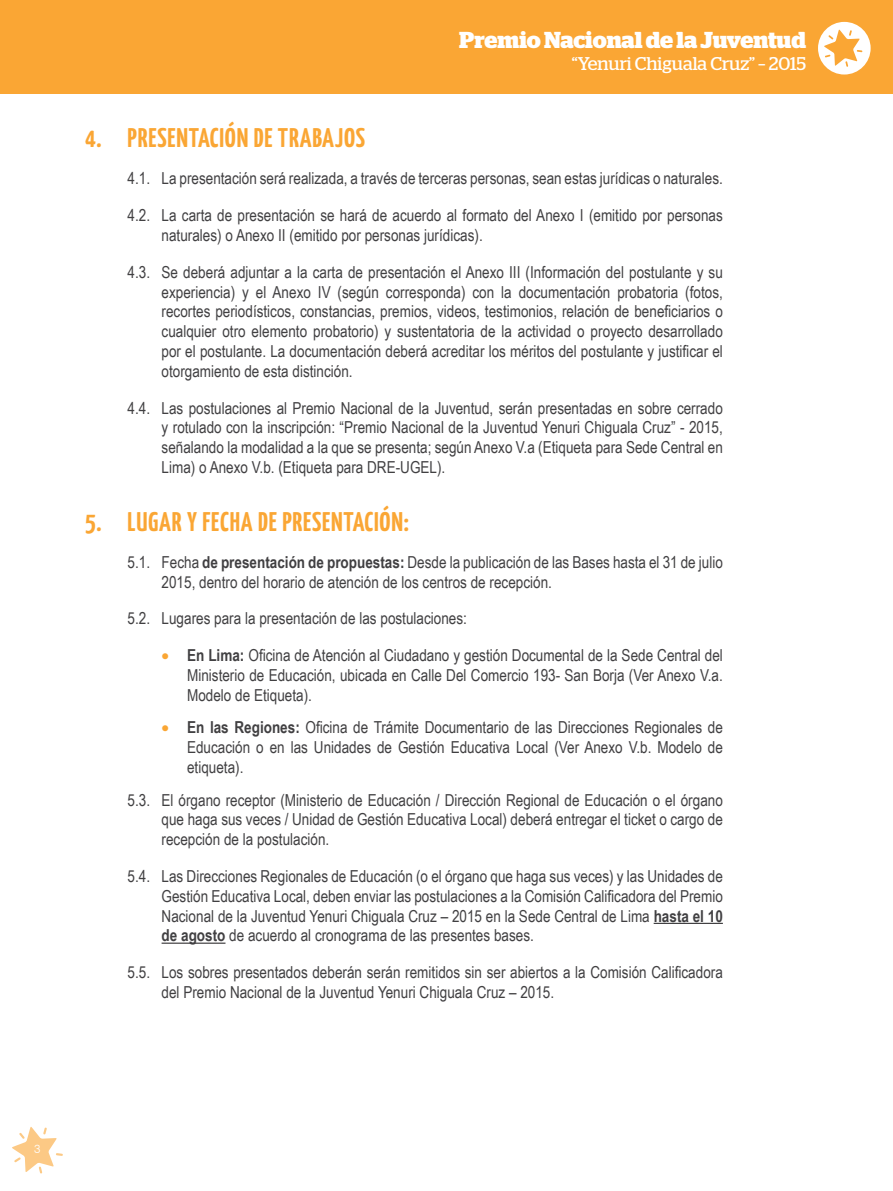
<style>
.page{position:relative;width:893px;height:1191px;background:#fff}
.page>*{position:absolute;margin:0;border:0;box-sizing:border-box;transform-origin:0 0}
.t1{font:700 27px "Yanone Kaffeesatz";letter-spacing:.03em;color:#faa634}
.t2{font:700 23.1px "Stag";letter-spacing:-.005em;color:#fff}
.t3{font:18.45px "Stag";color:#fff}
.t4{font:16.5px/19.8px "Arial Narrow";color:#414042;text-align:justify}
.t5{font:300 12px "Swiss 721 BT";color:#fff}
.s1{font-weight:700}
.s2{color:#faa634}
</style>
<div class="page">
<svg style="left:12px;top:1127px;width:51px;height:46px"></svg>
<div style="left:0;top:0;width:893px;height:94px;background:#faa634"></div>
<div style="left:818px;top:22px;width:53px;height:53px;background:#fff;border-radius:50%"></div>
<svg style="left:824px;top:30px;width:38px;height:37px"></svg>
<hr style="left:654px;top:922px;width:69px;height:2px;background:#414042">
<hr style="left:162px;top:942px;width:63px;height:1px;background:#414042">
<h2 class="t2" style="left:459px;top:27px;width:348px">Premio Nacional de la Juventud</h2>
<p class="t3" style="left:572px;top:53px;width:236px">“Yenuri Chiguala Cruz” – 2015</p>
<h1 class="t1" style="left:85px;top:122px;width:282px">4. PRESENTACIÓN DE TRABAJOS</h1>
<p class="t4" style="left:128px;top:168px;width:597px">4.1. La presentación será realizada, a través de terceras personas, sean estas jurídicas o naturales.</p>
<p class="t4" style="left:162px;top:205px;width:563px;text-indent:-34px">4.2. La carta de presentación se hará de acuerdo al formato del Anexo I (emitido por personas naturales) o Anexo II (emitido por personas jurídicas).</p>
<p class="t4" style="left:162px;top:261px;width:563px;text-indent:-34px">4.3. Se deberá adjuntar a la carta de presentación el Anexo III (Información del postulante y su experiencia) y el Anexo IV (según corresponda) con la documentación probatoria (fotos, recortes periodísticos, constancias, premios, videos, testimonios, relación de beneficiarios o cualquier otro elemento probatorio) y sustentatoria de la actividad o proyecto desarrollado por el postulante. La documentación deberá acreditar los méritos del postulante y justificar el otorgamiento de esta distinción.</p>
<p class="t4" style="left:162px;top:397px;width:563px;text-indent:-34px">4.4. Las postulaciones al Premio Nacional de la Juventud, serán presentadas en sobre cerrado y rotulado con la inscripción: “Premio Nacional de la Juventud Yenuri Chiguala Cruz” - 2015, señalando la modalidad a la que se presenta; según Anexo V.a (Etiqueta para Sede Central en Lima) o Anexo V.b. (Etiqueta para DRE-UGEL).</p>
<h1 class="t1" style="left:85px;top:505px;width:325px">5. LUGAR Y FECHA DE PRESENTACIÓN:</h1>
<p class="t4" style="left:162px;top:551px;width:563px;text-indent:-34px">5.1. Fecha <span class="s1">de presentación de propuestas:</span> Desde la publicación de las Bases hasta el 31 de julio<br>2015, dentro del horario de atención de los centros de recepción.</p>
<p class="t4" style="left:128px;top:608px;width:341px">5.2. Lugares para la presentación de las postulaciones:</p>
<p class="t4" style="left:187px;top:645px;width:537px;text-indent:-25px"><span class="s2">•</span> <span class="s1">En Lima:</span> Oficina de Atención al Ciudadano y gestión Documental de la Sede Central del Ministerio de Educación, ubicada en Calle Del Comercio 193- San Borja (Ver Anexo V.a.<br>Modelo de Etiqueta).</p>
<p class="t4" style="left:187px;top:717px;width:537px;text-indent:-25px"><span class="s2">•</span> <span class="s1">En las Regiones:</span> Oficina de Trámite Documentario de las Direcciones Regionales de Educación o en las Unidades de Gestión Educativa Local (Ver Anexo V.b. Modelo de etiqueta).</p>
<p class="t4" style="left:162px;top:789px;width:563px;text-indent:-34px">5.3. El órgano receptor (Ministerio de Educación / Dirección Regional de Educación o el órgano que haga sus veces / Unidad de Gestión Educativa Local) deberá entregar el ticket o cargo de recepción de la postulación.</p>
<p class="t4" style="left:162px;top:865px;width:563px;text-indent:-34px">5.4. Las Direcciones Regionales de Educación (o el órgano que haga sus veces) y las Unidades de Gestión Educativa Local, deben enviar las postulaciones a la Comisión Calificadora del Premio Nacional de la Juventud Yenuri Chiguala Cruz – 2015 en la Sede Central de Lima <span class="s1">hasta el 10 de agosto</span> de acuerdo al cronograma de las presentes bases.</p>
<p class="t4" style="left:162px;top:962px;width:563px;text-indent:-34px">5.5. Los sobres presentados deberán serán remitidos sin ser abiertos a la Comisión Calificadora del Premio Nacional de la Juventud Yenuri Chiguala Cruz – 2015.</p>
<p class="t5" style="left:34px;top:1141px;width:8px">3</p>
</div>
